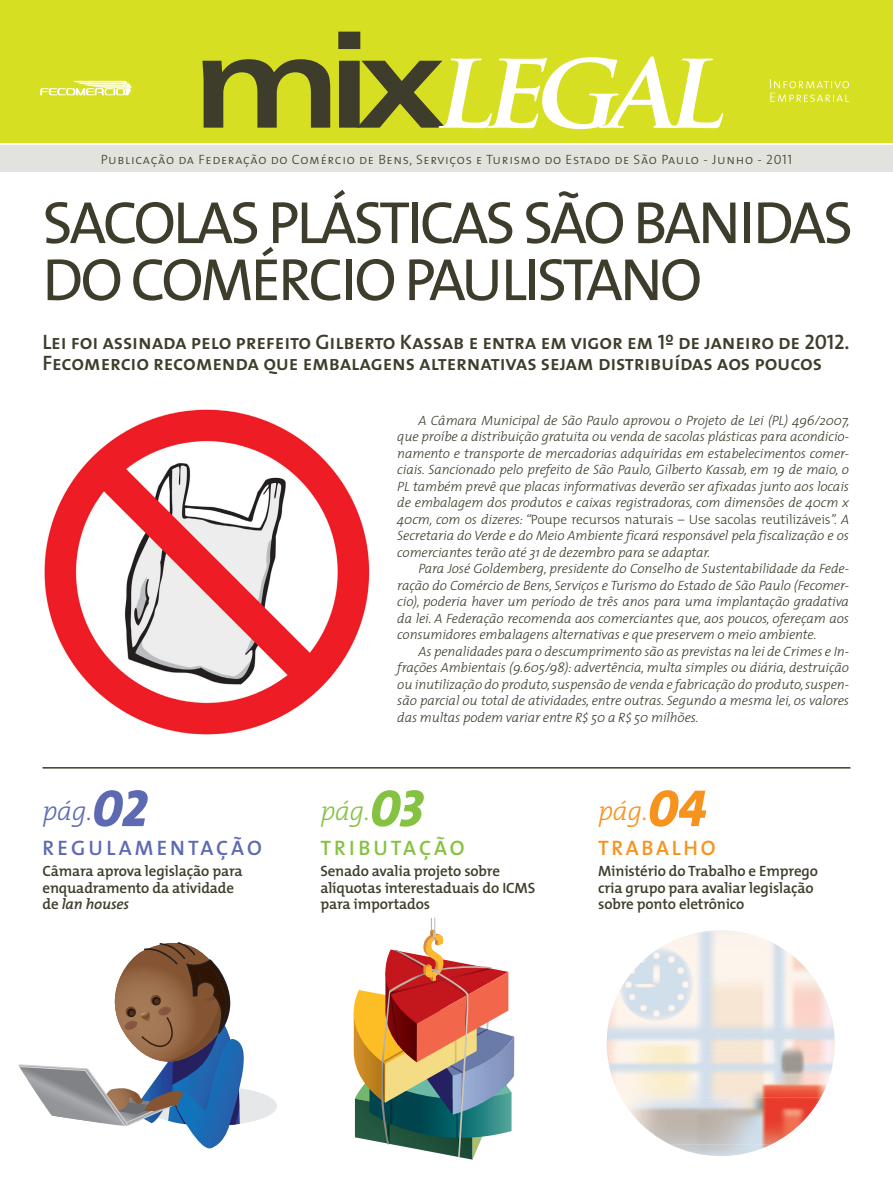
<style>
.page{position:relative;width:893px;height:1191px;background:#fff}
.page>*{position:absolute;margin:0;border:0;box-sizing:border-box;transform-origin:0 0}
.t1{font:italic 700 108px "Trajan Pro";color:#fff}
.t2{font:60px/57px "The Mix Caps";letter-spacing:-.05em;color:#3e3c2b}
.t3{font:italic 300 27px "The Mix";color:#5d6ab2}
.t4{font:italic 300 27px "The Mix";color:#86c241}
.t5{font:italic 300 27px "The Mix";color:#f7931d}
.t6{font:21px/21px "The Mix Semi Bold Caps";letter-spacing:-.01em;color:#3e3c2b}
.t7{font:21px "The Mix Semi Bold Caps";letter-spacing:.15em;color:#5d6ab2}
.t8{font:21px "The Mix Semi Bold Caps";letter-spacing:.14em;color:#86c241}
.t9{font:21px "The Mix Semi Bold Caps";letter-spacing:.13em;color:#f7931d}
.t10{font:600 15px/16.5px "The Mix";letter-spacing:-.01em;color:#3e3c2b}
.t11{font:italic 300 13.5px/16.5px "The Mix";letter-spacing:-.01em;color:#3e3c2b;text-align:justify}
.t12{font:13.5px "The Mix Light Caps";letter-spacing:.05em;color:#3e3c2b}
.s1{font-family:"Zurich BT";font-style:normal;font-stretch:expanded;font-size:133.2px;color:#3e3c2b}
.s2{font-style:normal}
.s3{font-family:"The Mix Extra Bold Caps";font-weight:400;font-size:52.5px}
.s4{font-style:italic}
</style>
<div class="page">
<img style="left:44px;top:409px;width:326px;height:326px">
<hr style="left:43px;top:767px;width:807px;height:1px;background:#3e3c2b">
<div style="left:0;top:146px;width:893px;height:26px;background:#e2e2de"></div>
<div style="left:0;top:0;width:893px;height:142px;background:#d6df21"></div>
<svg style="left:40px;top:81px;width:92px;height:14px"></svg>
<svg style="left:770px;top:79px;width:79px;height:23px"></svg>
<div style="left:145px;top:1086px;width:132px;height:39px;background:#e6e7e9;border-radius:50%"></div>
<svg style="left:18px;top:942px;width:234px;height:207px"></svg>
<img style="left:664px;top:932px;width:129px;height:24px">
<img style="left:694px;top:956px;width:120px;height:23px">
<img style="left:614px;top:979px;width:213px;height:24px">
<img style="left:608px;top:1003px;width:225px;height:23px">
<img style="left:607px;top:1026px;width:228px;height:48px">
<img style="left:611px;top:1073px;width:219px;height:24px">
<img style="left:621px;top:1097px;width:200px;height:24px">
<img style="left:638px;top:1120px;width:165px;height:24px">
<img style="left:670px;top:1144px;width:101px;height:12px">
<img style="left:620px;top:946px;width:74px;height:75px">
<img style="left:653px;top:963px;width:7px;height:20px">
<img style="left:647px;top:983px;width:9px;height:4px">
<svg style="left:653px;top:952px;width:7px;height:7px"></svg>
<svg style="left:668px;top:955px;width:16px;height:19px"></svg>
<svg style="left:630px;top:958px;width:15px;height:16px"></svg>
<svg style="left:653px;top:1010px;width:7px;height:7px"></svg>
<svg style="left:668px;top:981px;width:21px;height:31px"></svg>
<svg style="left:624px;top:981px;width:23px;height:31px"></svg>
<svg style="left:354px;top:918px;width:160px;height:241px"></svg>
<p class="t1" style="left:192px;top:21px;width:557px"><span class="s1">mix</span>legal</p>
<p class="t12" style="left:101px;top:149px;width:693px">Publicação da Federação do Comércio de Bens, Serviços e Turismo do Estado de São Paulo - Junho - 2011</p>
<p class="t2" style="left:43px;top:192px;width:812px">SACOLAS PLÁSTICAS SÃO BANIDAS<br>DO COMÉRCIO PAULISTANO</p>
<p class="t6" style="left:43px;top:331px;width:808px">Lei foi assinada pelo prefeito Gilberto Kassab e entra em vigor em 1º de janeiro de 2012.<br>Fecomercio recomenda que embalagens alternativas sejam distribuídas aos poucos</p>
<p class="t11" style="left:397px;top:411px;width:454px;text-indent:21px">A Câmara Municipal de São Paulo aprovou o Projeto de Lei (PL) 496/2007, que proíbe a distribuição gratuita ou venda de sacolas plásticas para acondicio&shy;namento e transporte de mercadorias adquiridas em estabelecimentos comer&shy;ciais. Sancionado pelo prefeito de São Paulo, Gilberto Kassab, em 19 de maio, o PL também prevê que placas informativas deverão ser afixadas junto aos locais de embalagem dos produtos e caixas registradoras, com dimensões de 40cm x 40cm, com os dizeres: “<span class="s2">Poupe recursos naturais – Use sacolas reutilizáveis</span>”. A Secretaria do Verde e do Meio Ambiente ficará responsável pela fiscalização e os comerciantes terão até 31 de dezembro para se adaptar.</p>
<p class="t11" style="left:397px;top:560px;width:453px;text-indent:21px">Para José Goldemberg, presidente do Conselho de Sustentabilidade da Fede&shy;ração do Comércio de Bens, Serviços e Turismo do Estado de São Paulo (Fecomer&shy;cio), poderia haver um período de três anos para uma implantação gradativa da lei. A Federação recomenda aos comerciantes que, aos poucos, ofereçam aos consumidores embalagens alternativas e que preservem o meio ambiente.</p>
<p class="t11" style="left:397px;top:642px;width:453px;text-indent:21px">As penalidades para o descumprimento são as previstas na lei de Crimes e In&shy;frações Ambientais (9.605/98): advertência, multa simples ou diária, destruição ou inutilização do produto, suspensão de venda e fabricação do produto, suspen&shy;são parcial ou total de atividades, entre outras. Segundo a mesma lei, os valores das multas podem variar entre R$ 50 a R$ 50 milhões.</p>
<p class="t3" style="left:43px;top:788px;width:106px">pág.<span class="s3">02</span></p>
<p class="t4" style="left:320px;top:788px;width:104px">pág.<span class="s3">03</span></p>
<p class="t5" style="left:598px;top:788px;width:110px">pág.<span class="s3">04</span></p>
<p class="t7" style="left:43px;top:830px;width:221px">REGULAMENTAÇÃO</p>
<p class="t10" style="left:43px;top:862px;width:202px">Câmara aprova legislação para enquadramento da atividade de <span class="s4">lan houses</span></p>
<p class="t8" style="left:320px;top:830px;width:146px">TRIBUTAÇÃO</p>
<p class="t10" style="left:320px;top:862px;width:181px">Senado avalia projeto sobre</p>
<p class="t10" style="left:320px;top:879px;width:216px">alíquotas interestaduais do ICMS para importados</p>
<p class="t9" style="left:598px;top:830px;width:119px">TRABALHO</p>
<p class="t10" style="left:598px;top:862px;width:221px">Ministério do Trabalho e Emprego cria grupo para avaliar legislação sobre ponto eletrônico</p>
</div>
